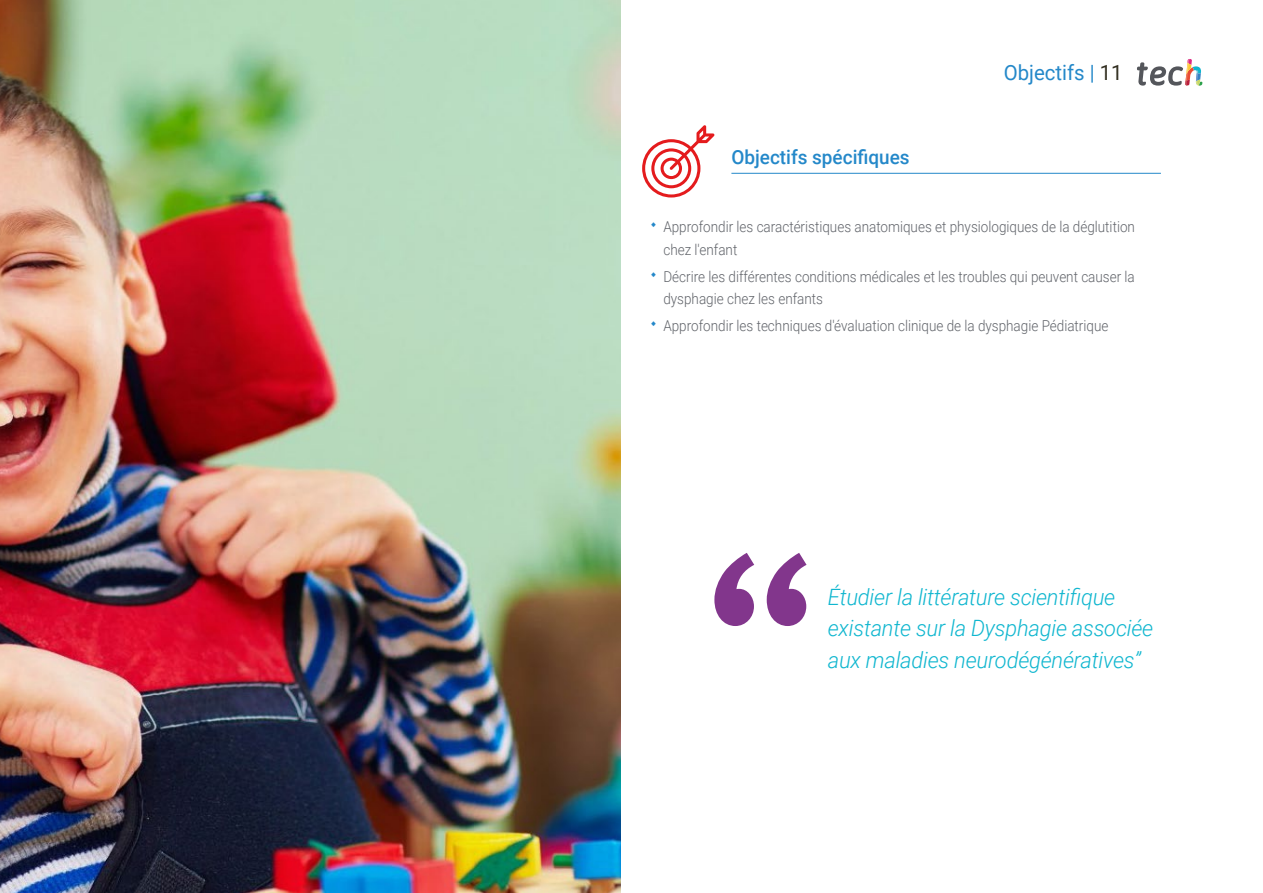
<style>
.page{position:relative;width:1263px;height:893px;background:#fff}
.page>*{position:absolute;margin:0;border:0;box-sizing:border-box;transform-origin:0 0}
.t1{font:italic 300 22.5px/31.5px "Roboto";letter-spacing:-.01em;color:#0fb6cf}
.t2{font:21px "Roboto";color:#2488c9}
.t3{font:500 19.5px "Roboto";color:#2488c9}
.t4{font:300 15px/22.5px "Roboto";color:#61646a;scale:.9 1}
.s1{color:#312e20}
</style>
<div class="page">
<hr style="left:731px;top:173px;width:430px;height:1px;background:#2488c9">
<svg style="left:642px;top:125px;width:72px;height:73px"></svg>
<img style="left:0;top:0;width:621px;height:893px">
<svg style="left:1137px;top:59px;width:65px;height:27px"></svg>
<svg style="left:714px;top:553px;width:92px;height:73px"></svg>
<h3 class="t3" style="left:731px;top:144px;width:180px">Objectifs spécifiques</h3>
<h2 class="t2" style="left:1004px;top:57px;width:120px">Objectifs | <span class="s1">11</span></h2>
<p class="t4" style="left:663px;top:215px;width:525px">Approfondir les caractéristiques anatomiques et physiologiques de la déglutition chez l'enfant</p>
<p class="t4" style="left:663px;top:264px;width:525px">Décrire les différentes conditions médicales et les troubles qui peuvent causer la dysphagie chez les enfants</p>
<p class="t4" style="left:663px;top:314px;width:496px">Approfondir les techniques d'évaluation clinique de la dysphagie Pédiatrique</p>
<h1 class="t1" style="left:828px;top:580px;width:327px">Étudier la littérature scientifique existante sur la Dysphagie associée aux maladies neurodégénératives”</h1>
</div>
